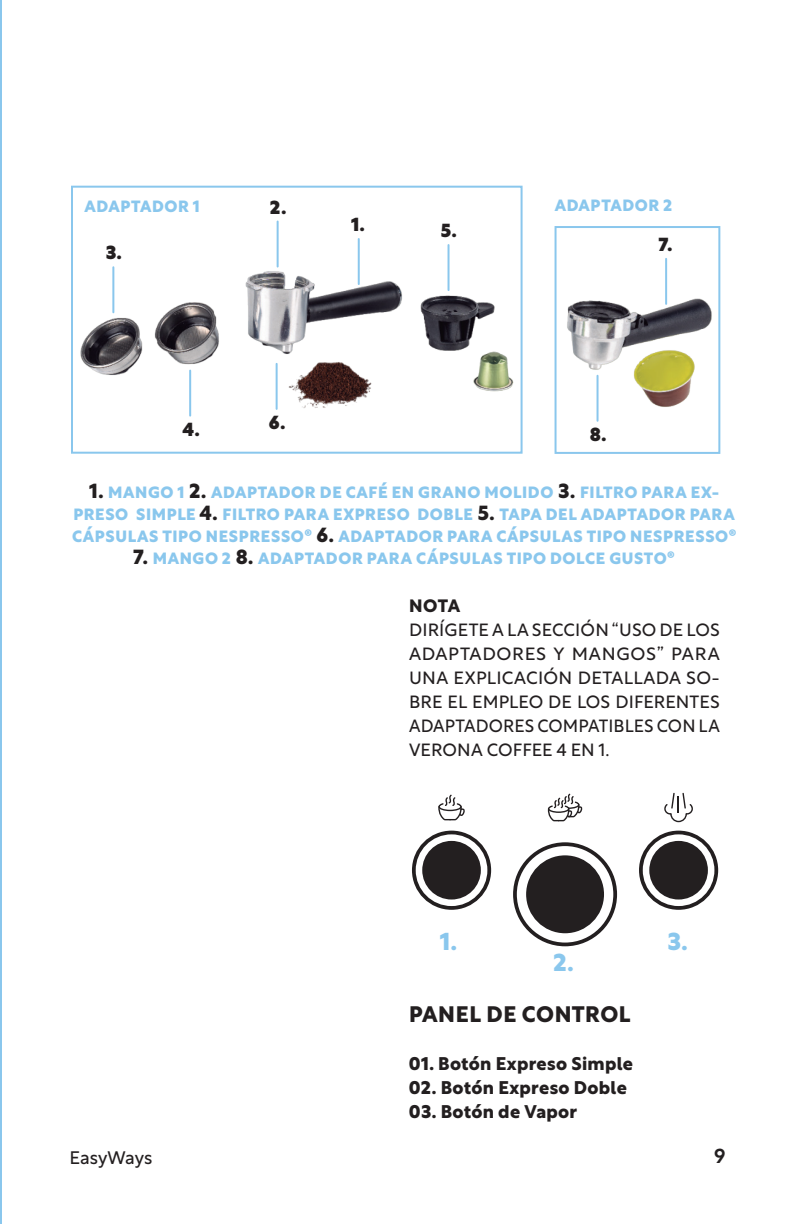
<style>
.page{position:relative;width:792px;height:1224px;background:#fff}
.page>*{position:absolute;margin:0;border:0;box-sizing:border-box;transform-origin:0 0}
.t1{font:800 24px "Rustica";color:#8ac7ed}
.t2{font:700 22px "Rustica";letter-spacing:.025em;color:#231f20}
.t3{font:500 20px "Rustica";color:#231f20}
.t4{font:900 18.4px "Rustica";color:#231f20}
.t5{font:700 18px "Rustica";letter-spacing:.015em;color:#231f20}
.t6{font:18px "Rustica";letter-spacing:-.005em;color:#231f20}
.t7{font:17.6px/24px "Rustica";letter-spacing:.005em;color:#231f20;text-align:justify}
.t8{font:700 17.6px "Rustica";color:#231f20}
.t9{font:800 16px/22px "Rustica";letter-spacing:.04em;color:#8ac7ed;text-align:center}
.s1{font-size:20px;color:#231f20}
.s2{font-weight:800}
</style>
<div class="page">
<svg style="left:513px;top:842px;width:104px;height:104px"></svg>
<div style="left:526px;top:855px;width:78px;height:78px;background:#231f20;border-radius:50%"></div>
<svg style="left:547px;top:794px;width:35px;height:27px"></svg>
<svg style="left:412px;top:831px;width:79px;height:79px"></svg>
<div style="left:422px;top:841px;width:59px;height:59px;background:#231f20;border-radius:50%"></div>
<svg style="left:438px;top:795px;width:27px;height:25px"></svg>
<svg style="left:639px;top:831px;width:79px;height:79px"></svg>
<div style="left:649px;top:841px;width:59px;height:59px;background:#231f20;border-radius:50%"></div>
<svg style="left:664px;top:793px;width:29px;height:29px"></svg>
<img style="left:567px;top:277px;width:145px;height:145px">
<hr style="left:0;top:0;width:1px;height:1224px;background:#8ac7ed">
<hr style="left:277px;top:221px;width:2px;height:46px;background:#8ac7ed">
<hr style="left:597px;top:376px;width:2px;height:45px;background:#8ac7ed">
<hr style="left:189px;top:371px;width:2px;height:45px;background:#8ac7ed">
<hr style="left:358px;top:239px;width:2px;height:45px;background:#8ac7ed">
<hr style="left:448px;top:245px;width:2px;height:45px;background:#8ac7ed">
<hr style="left:665px;top:259px;width:2px;height:45px;background:#8ac7ed">
<div style="left:71px;top:186px;width:452px;height:268px;border:2px solid #8ac7ed"></div>
<div style="left:555px;top:226px;width:165px;height:228px;border:2px solid #8ac7ed"></div>
<img style="left:80px;top:265px;width:441px;height:150px">
<p class="t9" style="left:84px;top:194px;width:117px">ADAPTADOR 1</p>
<p class="t9" style="left:555px;top:193px;width:119px">ADAPTADOR 2</p>
<p class="t4" style="left:270px;top:191px;width:18px">2.</p>
<p class="t4" style="left:106px;top:237px;width:18px">3.</p>
<p class="t4" style="left:351px;top:209px;width:15px">1.</p>
<p class="t4" style="left:441px;top:215px;width:17px">5.</p>
<p class="t4" style="left:658px;top:228px;width:15px">7.</p>
<p class="t4" style="left:269px;top:407px;width:18px">6.</p>
<p class="t4" style="left:183px;top:414px;width:19px">4.</p>
<p class="t4" style="left:590px;top:419px;width:18px">8.</p>
<p class="t9" style="left:72px;top:480px;width:666px"><span class="s1">1.</span> MANGO 1 <span class="s1">2.</span> ADAPTADOR DE CAFÉ EN GRANO MOLIDO <span class="s1">3.</span> FILTRO PARA EX-<br>PRESO SIMPLE <span class="s1">4.</span> FILTRO PARA EXPRESO DOBLE <span class="s1">5.</span> TAPA DEL ADAPTADOR PARA<br>CÁPSULAS TIPO NESPRESSO® <span class="s1">6.</span> ADAPTADOR PARA CÁPSULAS TIPO NESPRESSO®</p>
<p class="t9" style="left:133px;top:546px;width:543px"><span class="s1">7.</span> MANGO 2 <span class="s1">8.</span> ADAPTADOR PARA CÁPSULAS TIPO DOLCE GUSTO®</p>
<p class="t8" style="left:409px;top:590px;width:53px">NOTA</p>
<p class="t7" style="left:409px;top:616px;width:312px">DIRÍGETE A LA SECCIÓN “USO DE LOS ADAPTADORES Y MANGOS” PARA UNA EXPLICACIÓN DETALLADA SO-BRE EL EMPLEO DE LOS DIFERENTES ADAPTADORES COMPATIBLES CON LA VERONA COFFEE 4 EN 1.</p>
<h1 class="t1" style="left:440px;top:920px;width:19px">1.</h1>
<h1 class="t1" style="left:667px;top:921px;width:22px">3.</h1>
<h1 class="t1" style="left:553px;top:942px;width:22px">2.</h1>
<h2 class="t2" style="left:409px;top:995px;width:223px">PANEL DE CONTROL</h2>
<p class="t5" style="left:409px;top:1048px;width:226px"><span class="s2">01.</span> Botón Expreso Simple</p>
<p class="t5" style="left:409px;top:1072px;width:219px"><span class="s2">02.</span> Botón Expreso Doble</p>
<p class="t5" style="left:409px;top:1096px;width:170px"><span class="s2">03.</span> Botón de Vapor</p>
<p class="t6" style="left:69px;top:1142px;width:84px">EasyWays</p>
<p class="t3" style="left:714px;top:1138px;width:13px">9</p>
</div>
